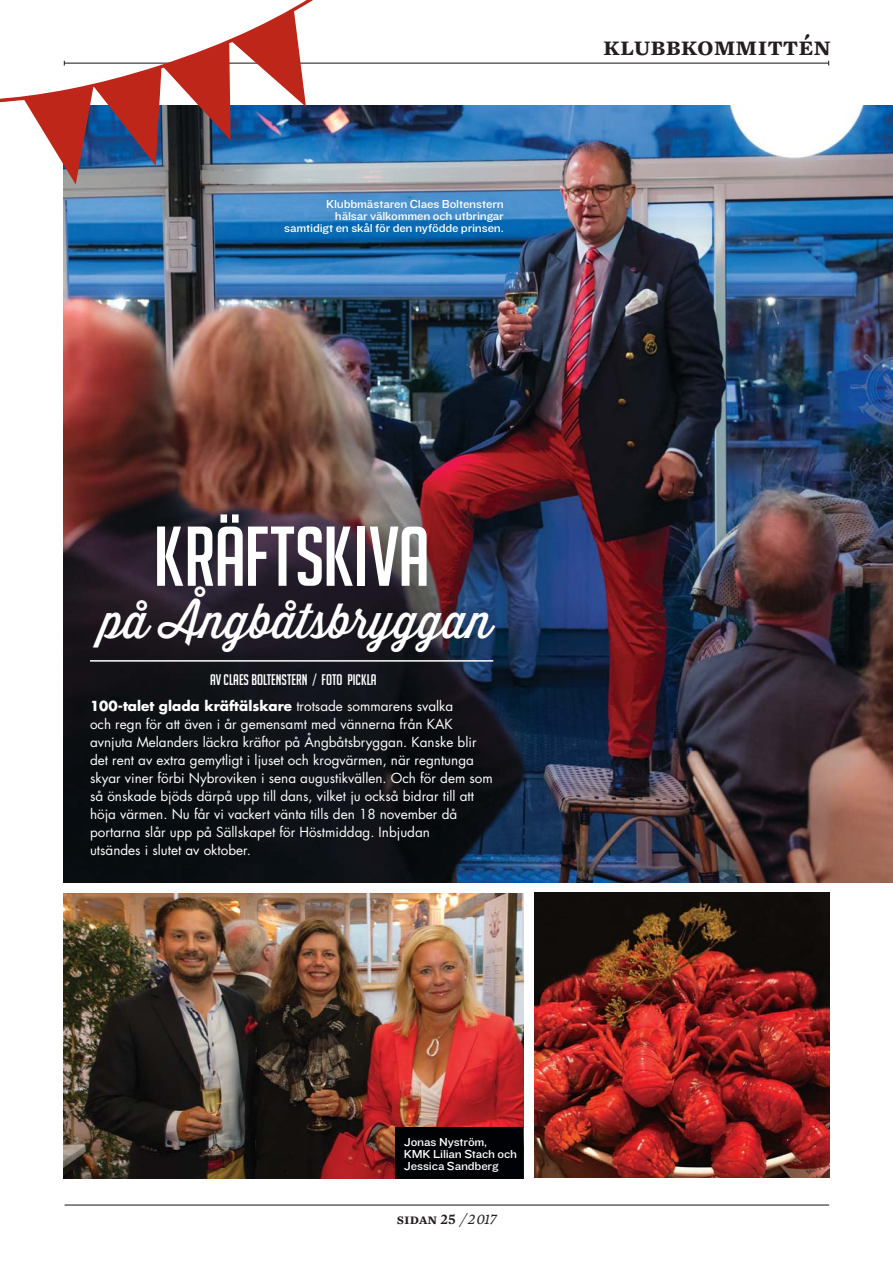
<style>
.page{position:relative;width:893px;height:1263px;background:#fff}
.page>*{position:absolute;margin:0;border:0;box-sizing:border-box;transform-origin:0 0}
.t1{font:82.5px "Big Noodle Titling";color:#fff}
.t2{font:48px "Thirsty Script";color:#fff}
.t3{font:27px "Mercury Text G1 Semibold SC";color:#231f20}
.t4{font:15px "Big Noodle Titling";color:#fff}
.t5{font:15px "Mercury Text G1 Semibold SC";color:#231f20}
.t6{font:13.5px/18px "Futura";color:#fff}
.t7{font:12px/12px "Knockout 32 Junior Cruisewt";letter-spacing:-.015em;color:#fff;text-align:right}
.s1{font-weight:700}
.s2{font-family:"Mercury Text G2";font-style:italic}
</style>
<div class="page">
<hr style="left:64px;top:63px;width:765px;height:1px;background:#231f20">
<img style="left:64px;top:105px;width:829px;height:777px">
<hr style="left:90px;top:660px;width:403px;height:2px;background:#fff">
<img style="left:64px;top:893px;width:459px;height:286px">
<img style="left:534px;top:892px;width:295px;height:286px">
<hr style="left:65px;top:1204px;width:764px;height:1px;background:#231f20">
<svg style="left:0;top:0;width:327px;height:185px"></svg>
<div style="left:395px;top:1127px;width:128px;height:52px;background:#010205"></div>
<p class="t7" style="left:284px;top:199px;width:221px">Klubbmästaren Claes Boltenstern<br>hälsar välkommen och utbringar samtidigt en skål för den nyfödde prinsen.</p>
<h3 class="t3" style="left:603px;top:30px;width:229px">klubbkommittén</h3>
<h1 class="t1" style="left:153px;top:512px;width:278px">KRÄFTSKIVA</h1>
<h2 class="t2" style="left:101px;top:593px;width:393px">på Ångbåtsbryggan</h2>
<p class="t4" style="left:210px;top:671px;width:168px">AV CLAES BOLTENSTERN / FOTO PICKLA</p>
<p class="t6" style="left:90px;top:698px;width:404px"><span class="s1">100-talet glada kräftälskare</span> trotsade sommarens svalka<br>och regn för att även i år gemensamt med vännerna från KAK avnjuta Melanders läckra kräftor på Ångbåtsbryggan. Kanske blir det rent av extra gemytligt i ljuset och krogvärmen, när regntunga skyar viner förbi Nybroviken i sena augustikvällen. Och för dem som så önskade bjöds därpå upp till dans, vilket ju också bidrar till att höja värmen. Nu får vi vackert vänta tills den 18 november då portarna slår upp på Sällskapet för Höstmiddag. Inbjudan<br>utsändes i slutet av oktober.</p>
<p class="t7" style="left:404px;top:1137px;width:115px;text-align:left">Jonas Nyström,<br>KMK Lilian Stach och<br>Jessica Sandberg</p>
<p class="t5" style="left:397px;top:1210px;width:102px">sidan 25 <span class="s2">/2017</span></p>
</div>
